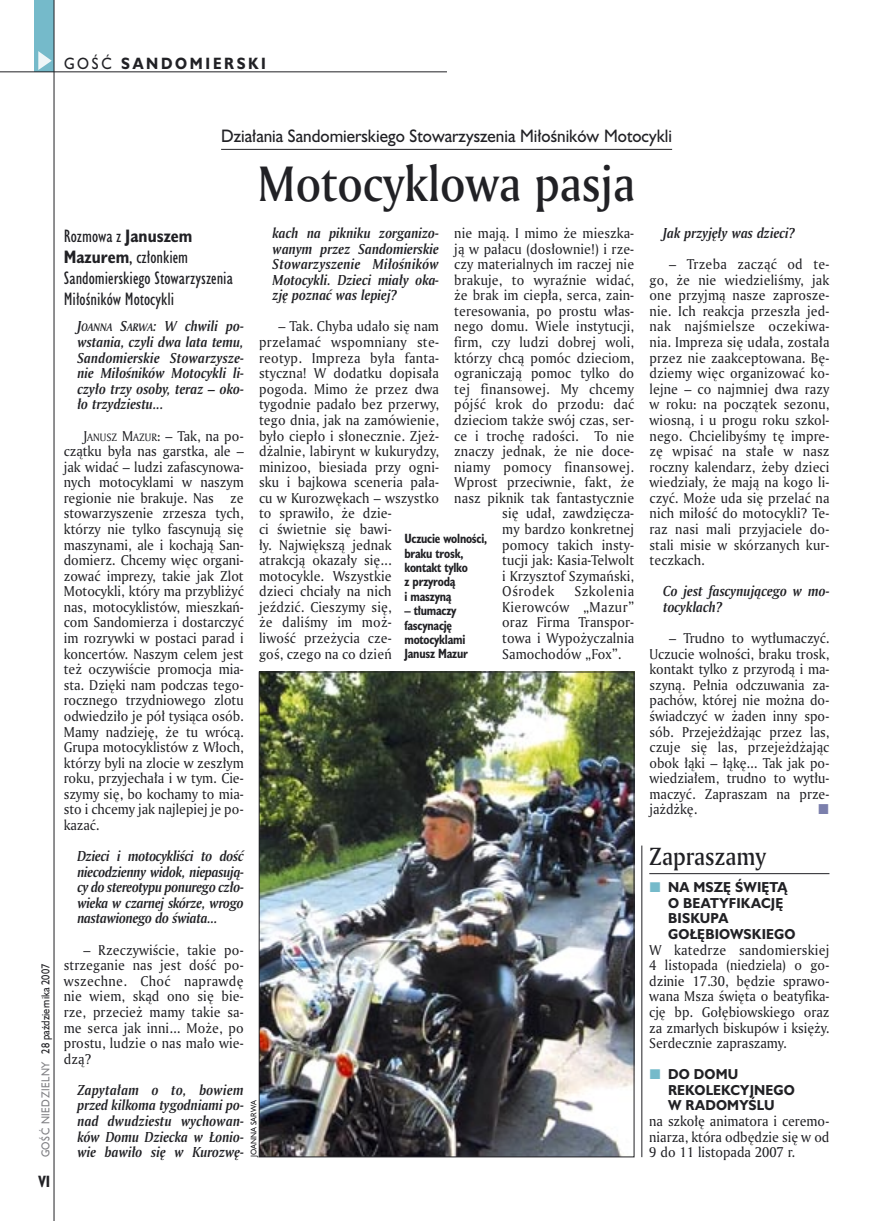
<style>
.page{position:relative;width:872px;height:1221px;background:#fff}
.page>*{position:absolute;margin:0;border:0;box-sizing:border-box;transform-origin:0 0}
._05a_tytyl_AmMd_32_pt{font:48px "Amerigo Md PL";color:#212125;scale:.9 1}
._05d_tytyl_Kronika_AmMd_16_pt{font:24px "Amerigo Md PL";color:#212125;scale:.9 1}
._06-4_lead_lokal_HuCn_11_pt{font:16.5px/21px "Humanst 521 Cn PL";color:#212125}
._04-3_nadtytul_lokal{font:16.5px "Humanst 521 PL";color:#212125;scale:.94 1}
.t1{font:700 15px "Humanst 521 PL";letter-spacing:.2em;color:#212125;scale:.9 1}
.t2{font:700 15px "Humanst 521 Cn PL";color:#212125;scale:.94 1}
._07_wywiad_pytanie{font:italic 700 13.95px/15.6px "Amerigo PL";color:#212125;text-align:justify;scale:.94 1}
._01_body_tekst{font:13.8px/15.6px "Amerigo PL";letter-spacing:.01em;color:#212125;text-align:justify;scale:.94 1}
._03_body_bez_akapitu{font:13.8px/15.6px "Amerigo PL";color:#212125;text-align:justify;scale:.94 1}
._01_body_tekst-2{font:13.8px "Amerigo PL";letter-spacing:.03em;color:#212125;scale:.94 1}
._01_body_tekst-3{font:13.8px "Amerigo PL";letter-spacing:.045em;color:#212125;scale:.94 1}
.t3{font:700 13.2px/15.6px "Humanst 521 PL";letter-spacing:.015em;color:#212125;scale:.94 1}
._09_podpis_zdjecia_HuCnB{font:700 12.3px/14.4px "Humanst 521 Cn PL";letter-spacing:-.02em;color:#212125;scale:.94 1}
.t4{font:10.5px "Humanst 521 PL";color:#212125;scale:.9 1}
._09a_autor_zdjecia_Hu_5_pt{font:7.5px "Humanst 521 PL";color:#212125;scale:.94 1}
.s1{font-weight:400}
.s2{color:#7f7f83}
.s3{font-weight:700}
.s4{font-size:10.5px}
.s5{font-size:10.35px}
</style>
<div class="page">
<div style="left:35px;top:0;width:19px;height:72px;background:#75baca"></div>
<svg style="left:38px;top:51px;width:14px;height:19px"></svg>
<hr style="left:54px;top:0;width:1px;height:1220px;background:#212125">
<hr style="left:0;top:72px;width:447px;height:1px;background:#212125">
<hr style="left:221px;top:149px;width:451px;height:1px;background:#212125">
<img style="left:261px;top:673px;width:371px;height:481px">
<hr style="left:649px;top:873px;width:180px;height:1px;background:#212125">
<hr style="left:641px;top:845px;width:1px;height:311px;background:#212125">
<p class="t1" style="left:64px;top:53px;width:226px"><span class="s1">GOŚĆ</span> SANDOMIERSKI</p>
<p class="t4" style="left:38px;top:1157px;width:216px;rotate:-90deg"><span class="s2">GOŚĆ NIEDZIELNY</span> 28 października 2007</p>
<p class="t2" style="left:38px;top:1170px;width:14px">VI</p>
<p class="_04-3_nadtytul_lokal" style="left:221px;top:125px;width:481px">Działania Sandomierskiego Stowarzyszenia Miłośników Motocykli</p>
<p class="_05a_tytyl_AmMd_32_pt" style="left:258px;top:152px;width:421px">Motocyklowa pasja</p>
<p class="_07_wywiad_pytanie" style="left:273px;top:225px;width:179px">kach na pikniku zorganizo&shy;wanym przez Sandomierskie Stowarzyszenie Miłośników Motocykli. Dzieci miały oka&shy;zję poznać was lepiej?</p>
<p class="_01_body_tekst" style="left:259px;top:318px;width:193px;text-align:left;text-indent:20px">– Tak. Chyba udało się nam przełamać wspomniany ste&shy;reotyp. Impreza była fanta&shy;styczna! W dodatku dopisała pogoda. Mimo że przez dwa tygodnie padało bez przerwy, tego dnia, jak na zamówienie, było ciepło i słonecznie. Zjeż&shy;dżalnie, labirynt w kukurydzy, minizoo, biesiada przy ogni&shy;sku i bajkowa sceneria pała&shy;cu w Kurozwękach – wszystko to sprawiło, że dzie-<br>ci świetnie się bawi-<br>ły. Największą jednak atrakcją okazały się... motocykle. Wszystkie<br>dzieci chciały na nich jeździć. Cieszymy się,<br>że daliśmy im moż-<br>liwość przeżycia cze-<br>goś, czego na co dzień</p>
<p class="_01_body_tekst" style="left:454px;top:225px;width:193px">nie mają. I mimo że mieszka-</p>
<p class="_01_body_tekst" style="left:454px;top:240px;width:193px">ją w pałacu (dosłownie!) i rze-</p>
<p class="_01_body_tekst" style="left:454px;top:256px;width:193px">czy materialnych im raczej nie</p>
<p class="_01_body_tekst" style="left:454px;top:271px;width:193px">brakuje, to wyraźnie widać,</p>
<p class="_01_body_tekst" style="left:454px;top:287px;width:193px">że brak im ciepła, serca, zain-</p>
<p class="_01_body_tekst" style="left:454px;top:303px;width:193px">teresowania, po prostu włas-</p>
<p class="_01_body_tekst" style="left:454px;top:318px;width:193px">nego domu. Wiele instytucji,</p>
<p class="_01_body_tekst" style="left:454px;top:334px;width:193px">firm, czy ludzi dobrej woli,</p>
<p class="_01_body_tekst" style="left:454px;top:349px;width:193px">którzy chcą pomóc dzieciom,</p>
<p class="_01_body_tekst" style="left:454px;top:365px;width:193px">ograniczają pomoc tylko do</p>
<p class="_01_body_tekst" style="left:454px;top:380px;width:193px">tej finansowej. My chcemy</p>
<p class="_01_body_tekst" style="left:454px;top:396px;width:193px">pójść krok do przodu: dać</p>
<p class="_01_body_tekst" style="left:454px;top:412px;width:193px">dzieciom także swój czas, ser-</p>
<p class="_01_body_tekst" style="left:454px;top:427px;width:193px">ce i trochę radości. To nie</p>
<p class="_01_body_tekst" style="left:454px;top:443px;width:193px">znaczy jednak, że nie doce-</p>
<p class="_01_body_tekst-2" style="left:454px;top:457px;width:193px">niamy pomocy finansowej.</p>
<p class="_01_body_tekst" style="left:454px;top:474px;width:193px">Wprost przeciwnie, fakt, że</p>
<p class="_01_body_tekst" style="left:454px;top:489px;width:193px">nasz piknik tak fantastycznie</p>
<p class="_01_body_tekst" style="left:502px;top:505px;width:142px">się udał, zawdzięcza-</p>
<p class="_01_body_tekst" style="left:502px;top:521px;width:142px">my bardzo konkretnej</p>
<p class="_01_body_tekst" style="left:502px;top:536px;width:142px">pomocy takich insty-</p>
<p class="_01_body_tekst" style="left:502px;top:552px;width:142px">tucji jak: Kasia-Telwolt</p>
<p class="_01_body_tekst" style="left:502px;top:567px;width:142px">i Krzysztof Szymański,</p>
<p class="_01_body_tekst-3" style="left:502px;top:582px;width:57px">Ośrodek</p>
<p class="_06-4_lead_lokal_HuCn_11_pt" style="left:64px;top:225px;width:171px">Rozmowa z <span class="s3">Januszem<br>Mazurem</span>, członkiem<br>Sandomierskiego Stowarzyszenia<br>Miłośników Motocykli</p>
<p class="_07_wywiad_pytanie" style="left:77px;top:318px;width:179px">J<span class="s4">OANNA</span> S<span class="s4">ARWA</span>: W chwili po&shy;wstania, czyli dwa lata temu, Sandomierskie Stowarzysze&shy;nie Miłośników Motocykli li&shy;czyło trzy osoby, teraz – oko&shy;ło trzydziestu...</p>
<p class="_01_body_tekst" style="left:64px;top:427px;width:193px;text-indent:20px">J<span class="s5">ANUSZ</span> M<span class="s5">AZUR</span>: – Tak, na po&shy;czątku była nas garstka, ale – jak widać – ludzi zafascynowa&shy;nych motocyklami w naszym regionie nie brakuje. Nas ze stowarzyszenie zrzesza tych, którzy nie tylko fascynują się maszynami, ale i kochają San&shy;domierz. Chcemy więc organi&shy;zować imprezy, takie jak Zlot Motocykli, który ma przybliżyć nas, motocyklistów, mieszkań&shy;com Sandomierza i dostarczyć im rozrywki w postaci parad i koncertów. Naszym celem jest też oczywiście promocja mia&shy;sta. Dzięki nam podczas tego&shy;rocznego trzydniowego zlotu odwiedziło je pół tysiąca osób.<br>Mamy nadzieję, że tu wrócą.<br>Grupa motocyklistów z Włoch, którzy byli na zlocie w zeszłym roku, przyjechała i w tym. Cie&shy;szymy się, bo kochamy to mia&shy;sto i chcemy jak najlepiej je po&shy;kazać.</p>
<p class="_07_wywiad_pytanie" style="left:77px;top:848px;width:179px">Dzieci i motocykliści to dość niecodzienny widok, niepasują&shy;cy do stereotypu ponurego czło&shy;wieka w czarnej skórze, wrogo nastawionego do świata...</p>
<p class="_01_body_tekst" style="left:64px;top:941px;width:193px;text-indent:20px">– Rzeczywiście, takie po&shy;strzeganie nas jest dość po&shy;wszechne. Choć naprawdę nie wiem, skąd ono się bie&shy;rze, przecież mamy takie sa&shy;me serca jak inni... Może, po prostu, ludzie o nas mało wie&shy;dzą?</p>
<p class="_07_wywiad_pytanie" style="left:77px;top:1081px;width:179px">Zapytałam o to, bowiem przed kilkoma tygodniami po&shy;nad dwudziestu wychowan&shy;ków Domu Dziecka w Łonio&shy;wie bawiło się w Kurozwę-</p>
<p class="_09_podpis_zdjecia_HuCnB" style="left:404px;top:531px;width:90px">Uczucie wolności, braku trosk, kontakt tylko<br>z przyrodą<br>i maszyną</p>
<p class="_09_podpis_zdjecia_HuCnB" style="left:404px;top:603px;width:69px">– tłumaczy fascynację motocyklami<br>Janusz Mazur</p>
<p class="_01_body_tekst" style="left:502px;top:583px;width:142px;text-indent:72px">Szkolenia Kierowców „Mazur” oraz Firma Transpor&shy;towa i Wypożyczalnia Samochodów „Fox”.</p>
<p class="_09a_autor_zdjecia_Hu_5_pt" style="left:248px;top:1156px;width:62px;rotate:-90deg">JOANNA SARWA</p>
<p class="_07_wywiad_pytanie" style="left:663px;top:225px;width:142px">Jak przyjęły was dzieci?</p>
<p class="_01_body_tekst" style="left:649px;top:256px;width:193px;text-indent:20px">– Trzeba zacząć od te&shy;go, że nie wiedzieliśmy, jak one przyjmą nasze zaprosze&shy;nie. Ich reakcja przeszła jed&shy;nak najśmielsze oczekiwa&shy;nia. Impreza się udała, została przez nie zaakceptowana. Bę&shy;dziemy więc organizować ko&shy;lejne – co najmniej dwa razy w roku: na początek sezonu, wiosną, i u progu roku szkol&shy;nego. Chcielibyśmy tę impre&shy;zę wpisać na stałe w nasz roczny kalendarz, żeby dzieci wiedziały, że mają na kogo li&shy;czyć. Może uda się przelać na nich miłość do motocykli? Te&shy;raz nasi mali przyjaciele do&shy;stali misie w skórzanych kur&shy;teczkach.</p>
<p class="_07_wywiad_pytanie" style="left:663px;top:583px;width:179px">Co jest fascynującego w mo&shy;tocyklach?</p>
<p class="_01_body_tekst" style="left:649px;top:630px;width:193px;text-indent:20px">– Trudno to wytłumaczyć.<br>Uczucie wolności, braku trosk, kontakt tylko z przyrodą i ma&shy;szyną. Pełnia odczuwania za&shy;pachów, której nie można do&shy;świadczyć w żaden inny spo&shy;sób. Przejeżdżając przez las, czuje się las, przejeżdżając obok łąki – łąkę... Tak jak po&shy;wiedziałem, trudno to wytłu&shy;maczyć. Zapraszam na prze&shy;jażdżkę.</p>
<p class="_05d_tytyl_Kronika_AmMd_16_pt" style="left:649px;top:840px;width:131px">Zapraszamy</p>
<p class="t3" style="left:668px;top:879px;width:137px">NA MSZĘ ŚWIĘTĄ<br>O BEATYFIKACJĘ<br>BISKUPA<br>GOŁĘBIOWSKIEGO</p>
<p class="_03_body_bez_akapitu" style="left:649px;top:941px;width:193px">W katedrze sandomierskiej 4 listopada (niedziela) o go&shy;dzinie 17.30, będzie sprawo&shy;wana Msza święta o beatyfika&shy;cję bp. Gołębiowskiego oraz za zmarłych biskupów i księży.<br>Serdecznie zapraszamy.</p>
<p class="t3" style="left:668px;top:1066px;width:136px">DO DOMU<br>REKOLEKCYJNEGO<br>W RADOMYŚLU</p>
<p class="_03_body_bez_akapitu" style="left:649px;top:1112px;width:193px">na szkołę animatora i ceremo&shy;niarza, która odbędzie się w od 9 do 11 listopada 2007 r.</p>
</div>
